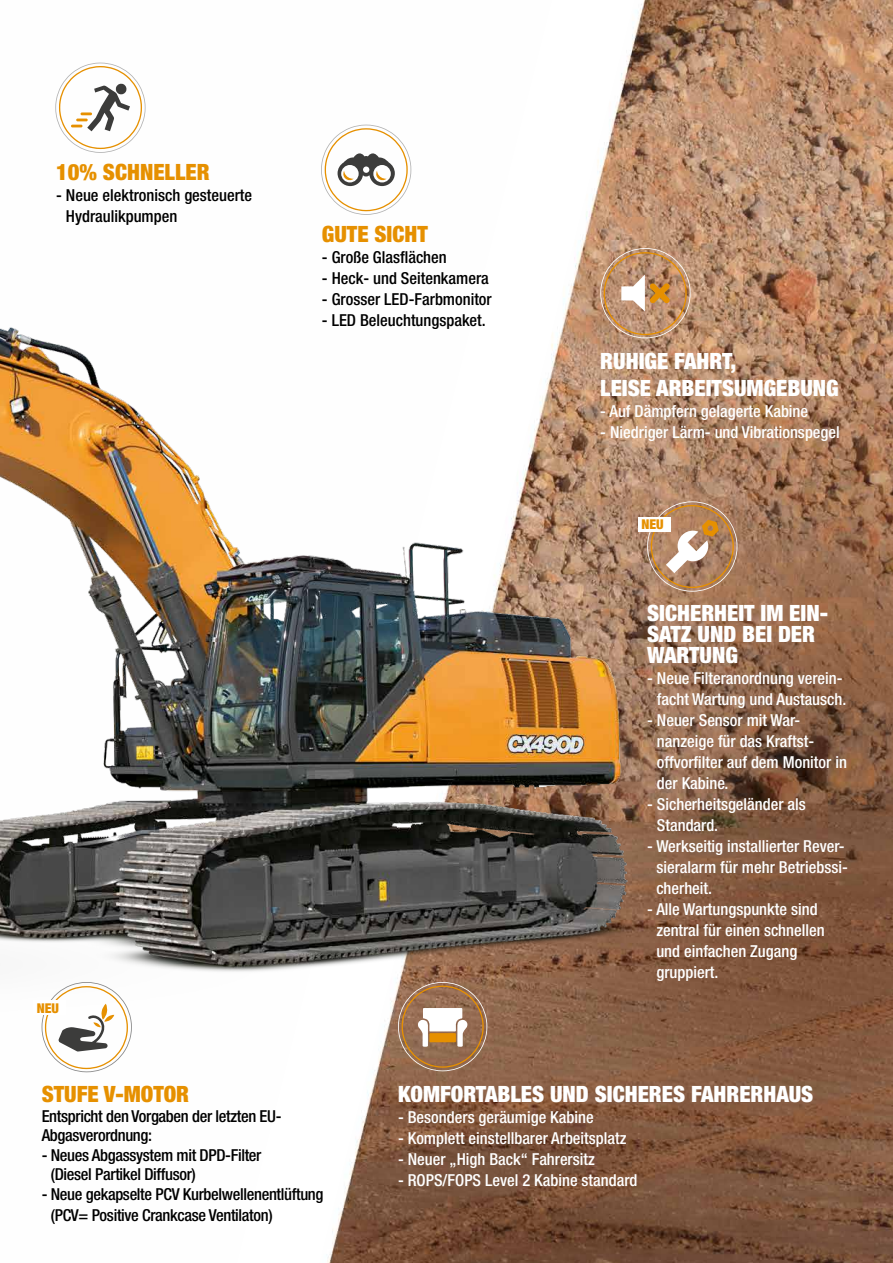
<style>
.page{position:relative;width:893px;height:1263px;background:#fff}
.page>*{position:absolute;margin:0;border:0;box-sizing:border-box;transform-origin:0 0}
.t1{font:900 condensed 22.5px/21px "Helvetica Neue LT Pro";color:#fff}
.t2{font:900 condensed 22.5px "Helvetica Neue LT Pro";color:#e69000}
.t3{font:500 condensed 16.5px/21px "Helvetica Neue LT Pro";color:#fff}
.t4{font:500 condensed 16.5px/19.5px "Helvetica Neue LT Pro";letter-spacing:-.02em;color:#000}
.t5{font:500 condensed 16.5px/21px "Helvetica Neue LT Pro";color:#000}
.t6{font:900 condensed 13.5px "Helvetica Neue LT Pro";color:#e69000}
</style>
<div class="page">
<img style="left:635px;top:0;width:258px;height:1263px">
<svg style="left:327px;top:31px;width:308px;height:1232px"></svg>
<img style="left:0;top:45px;width:879px;height:1147px">
<svg style="left:600px;top:248px;width:91px;height:90px;background:#c29774"></svg>
<svg style="left:55px;top:63px;width:91px;height:90px"></svg>
<svg style="left:321px;top:125px;width:90px;height:90px"></svg>
<svg style="left:398px;top:982px;width:89px;height:89px;background:#ac8769"></svg>
<svg style="left:42px;top:982px;width:90px;height:90px"></svg>
<div style="left:33px;top:1000px;width:32px;height:15px;background:#fff"></div>
<svg style="left:647px;top:501px;width:90px;height:91px;background:#b9916f"></svg>
<div style="left:638px;top:517px;width:32px;height:15px;background:#fff"></div>
<h1 class="t2" style="left:56px;top:158px;width:155px">10% SCHNELLER</h1>
<p class="t5" style="left:66px;top:184px;width:188px;text-indent:-10px">- Neue elektronisch gesteuerte<br>Hydraulikpumpen</p>
<h1 class="t2" style="left:322px;top:220px;width:107px">GUTE SICHT</h1>
<p class="t5" style="left:322px;top:246px;width:126px">- Große Glasflächen</p>
<p class="t5" style="left:322px;top:267px;width:168px">- Heck- und Seitenkamera</p>
<p class="t5" style="left:322px;top:288px;width:171px">- Grosser LED-Farbmonitor</p>
<p class="t5" style="left:322px;top:309px;width:165px">- LED Beleuchtungspaket.</p>
<p class="t6" style="left:37px;top:999px;width:24px">NEU</p>
<h1 class="t1" style="left:600px;top:348px;width:240px;line-height:27px">RUHIGE FAHRT,<br>LEISE ARBEITSUMGEBUNG</h1>
<p class="t3" style="left:600px;top:401px;width:209px">- Auf Dämpfern gelagerte Kabine</p>
<p class="t3" style="left:600px;top:422px;width:241px">- Niedriger Lärm- und Vibrationspegel</p>
<p class="t6" style="left:641px;top:516px;width:24px">NEU</p>
<h1 class="t1" style="left:647px;top:602px;width:182px">SICHERHEIT IM EIN-<br>SATZ UND BEI DER<br>WARTUNG</h1>
<p class="t3" style="left:647px;top:667px;width:201px;text-align:center">- Neue Filteranordnung verein&shy;facht Wartung und Austausch.</p>
<p class="t3" style="left:657px;top:709px;width:191px;text-indent:-10px">- Neuer Sensor mit War&shy;nanzeige für das Kraftst&shy;offvorfilter auf dem Monitor in der Kabine.</p>
<p class="t3" style="left:657px;top:794px;width:150px;text-indent:-10px">- Sicherheitsgeländer als<br>Standard.</p>
<p class="t3" style="left:656px;top:836px;width:193px;text-indent:-9px">- Werkseitig installierter Rever&shy;sieralarm für mehr Betriebssi&shy;cherheit.</p>
<p class="t3" style="left:656px;top:899px;width:170px;text-indent:-9px">- Alle Wartungspunkte sind zentral für einen schnellen und einfachen Zugang gruppiert.</p>
<h1 class="t2" style="left:42px;top:1080px;width:149px">STUFE V-MOTOR</h1>
<p class="t4" style="left:42px;top:1106px;width:241px">Entspricht den Vorgaben der letzten EU-<br>Abgasverordnung:</p>
<p class="t4" style="left:51px;top:1145px;width:212px;text-indent:-9px">- Neues Abgassystem mit DPD-Filter (Diesel Partikel Diffusor)</p>
<p class="t4" style="left:51px;top:1183px;width:274px;line-height:21px;text-indent:-9px">- Neue gekapselte PCV Kurbelwellenentlüftung (PCV= Positive Crankcase Ventilaton)</p>
<h1 class="t1" style="left:398px;top:1083px;width:417px">KOMFORTABLES UND SICHERES FAHRERHAUS</h1>
<p class="t3" style="left:398px;top:1106px;width:197px">- Besonders geräumige Kabine</p>
<p class="t3" style="left:398px;top:1127px;width:230px">- Komplett einstellbarer Arbeitsplatz</p>
<p class="t3" style="left:398px;top:1148px;width:198px">- Neuer „High Back“ Fahrersitz</p>
<p class="t3" style="left:398px;top:1169px;width:241px">- ROPS/FOPS Level 2 Kabine standard</p>
</div>
